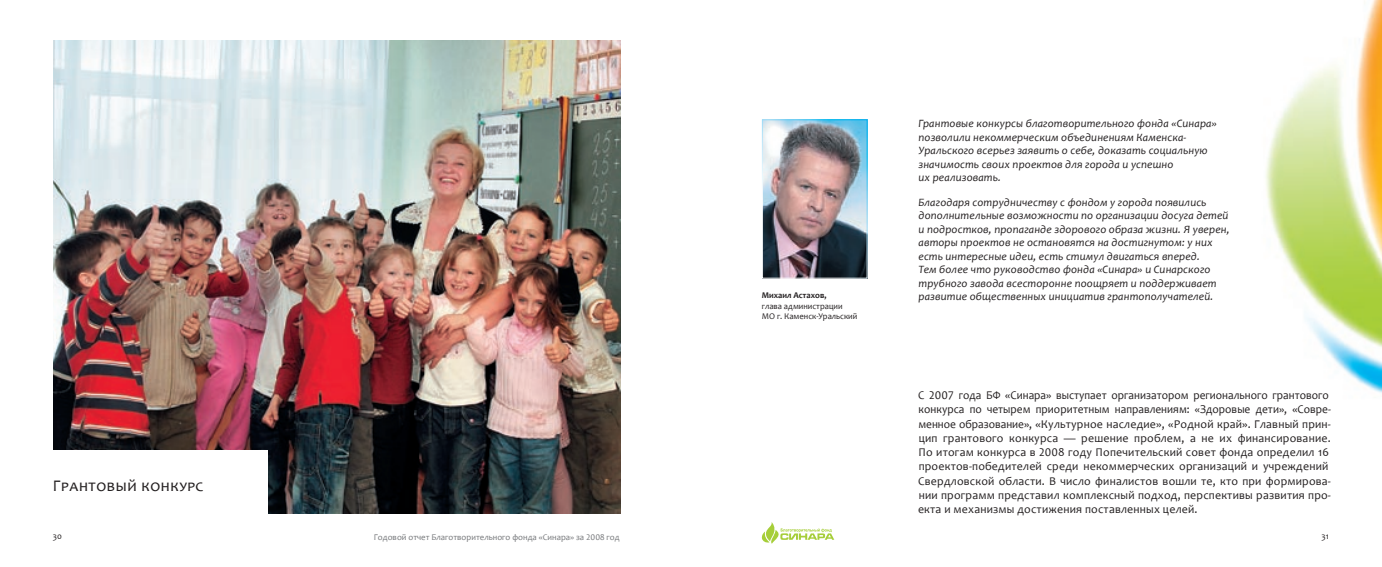
<style>
.page{position:relative;width:1382px;height:567px;background:#fff}
.page>*{position:absolute;margin:0;border:0;box-sizing:border-box;transform-origin:0 0}
.rubrika_BIG{font:16.25px "Candara";letter-spacing:.04em;color:#231f20}
.text_2{font:11.88px/14.2px "Candara";letter-spacing:.015em;color:#231f20;scale:.96 1}
.citata{font:italic 11.25px/13.5px "Candara";letter-spacing:.015em;color:#231f20}
.t1{font:8.75px "Candara";color:#76787b}
.autor{font:8.75px/10.5px "Candara";color:#231f20}
.autor-2{font:700 8.75px "Candara";color:#231f20}
</style>
<div class="page">
<img style="left:1266px;top:0;width:116px;height:393px">
<img style="left:53px;top:41px;width:567px;height:473px">
<div style="left:0;top:450px;width:268px;height:117px;background:#fff"></div>
<img style="left:764px;top:121px;width:102px;height:156px">
<div style="left:762px;top:119px;width:106px;height:160px;border:1px solid #fff"></div>
<svg style="left:761px;top:522px;width:73px;height:22px"></svg>
<p class="citata" style="left:918px;top:117px;width:300px">Грантовые конкурсы благотворительного фонда «Синара» позволили некоммерческим объединениям Каменска-Уральского всерьез заявить о себе, доказать социальную значимость своих проектов для города и успешно<br>их реализовать.</p>
<p class="citata" style="left:918px;top:195px;width:313px">Благодаря сотрудничеству с фондом у города появились дополнительные возможности по организации досуга детей и подростков, пропаганде здорового образа жизни. Я уверен, авторы проектов не остановятся на достигнутом: у них есть интересные идеи, есть стимул двигаться вперед.<br>Тем более что руководство фонда «Синара» и Синарского трубного завода всесторонне поощряет и поддерживает</p>
<p class="rubrika_BIG" style="left:53px;top:476px;width:152px">Грантовый конкурс</p>
<p class="autor-2" style="left:762px;top:290px;width:66px">Михаил Астахов,</p>
<p class="citata" style="left:918px;top:290px;width:296px">развитие общественных инициатив грантополучателей.</p>
<p class="autor" style="left:762px;top:301px;width:97px">глава администрации<br>МО г. Каменск-Уральский</p>
<p class="text_2" style="left:918px;top:388px;width:432px">С 2007 года БФ «Синара» выступает организатором регионального грантового конкурса по четырем приоритетным направлениям: «Здоровые дети», «Совре&shy;менное образование», «Культурное наследие», «Родной край». Главный прин&shy;цип грантового конкурса — решение проблем, а не их финансирование.<br>По итогам конкурса в 2008 году Попечительский совет фонда определил 16 проектов-победителей среди некоммерческих организаций и учреждений Свердловской области. В число финалистов вошли те, кто при формирова&shy;нии программ представил комплексный подход, перспективы развития про&shy;екта и механизмы достижения поставленных целей.</p>
<p class="autor" style="left:53px;top:531px;width:11px">30</p>
<p class="t1" style="left:374px;top:532px;width:247px">Годовой отчет Благотворительного фонда «Синара» за 2008 год</p>
<p class="autor" style="left:1321px;top:531px;width:9px">31</p>
</div>
